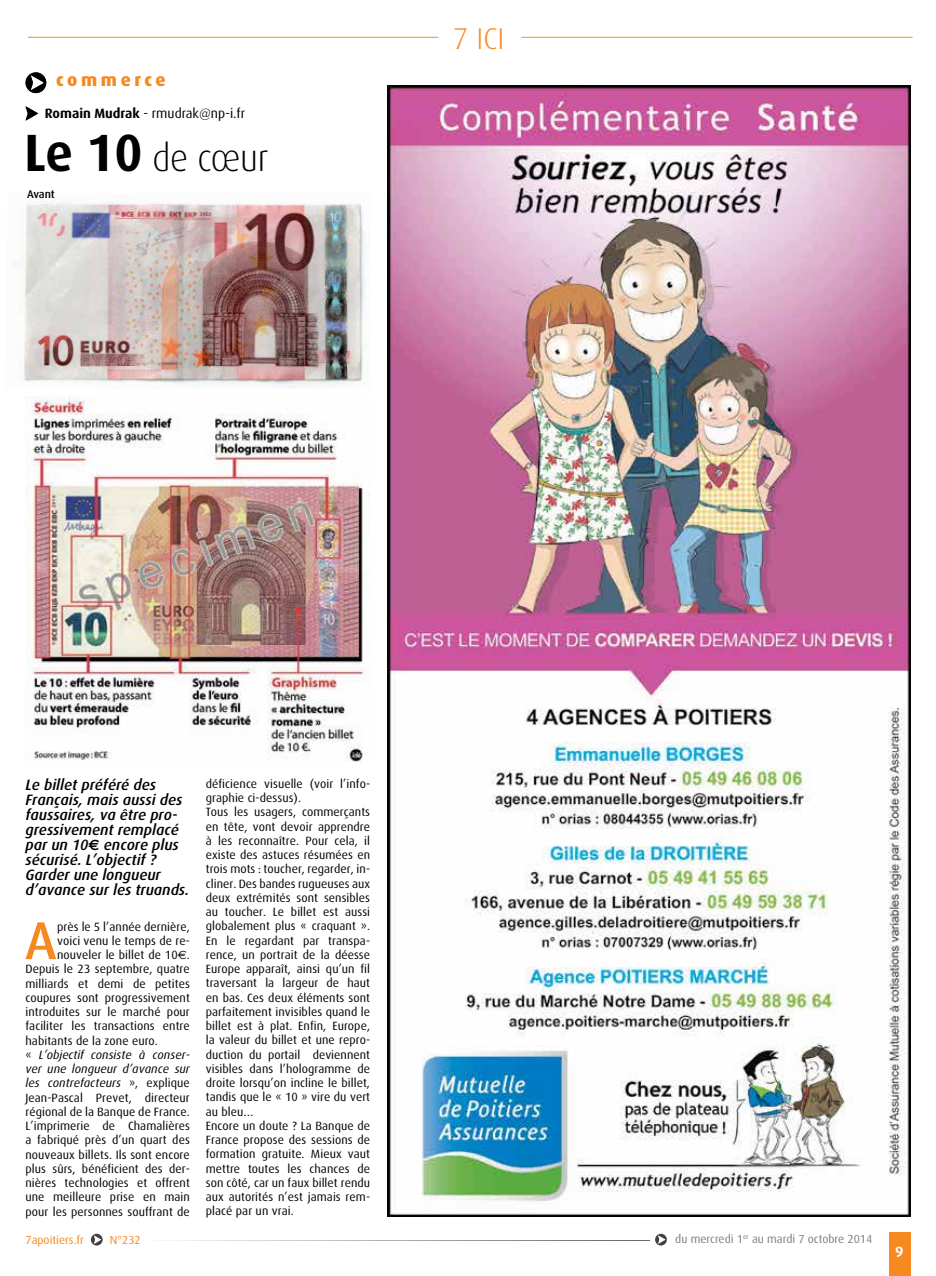
<style>
.page{position:relative;width:936px;height:1276px;background:#fff}
.page>*{position:absolute;margin:0;border:0;box-sizing:border-box;transform-origin:0 0}
.t1{font:500 53.4px "Dax";color:#f6891f}
.t2{font:300 37.5px "Dax";letter-spacing:-.01em;color:#000;scale:.95 1}
.t3{font:300 30px "Dax";color:#f6891f}
.t4{font:800 18px "Dax";letter-spacing:.2em;color:#f6891f}
.t5{font:italic 500 15px/15px "Dax";color:#000}
.t6{font:700 15px "Dax";color:#fff}
.t7{font:13.5px "Dax";color:#000}
.t8{font:12px/14.2px "Dax";letter-spacing:.005em;color:#000}
.t9{font:italic 12px "Dax";letter-spacing:.005em;color:#000}
.t10{font:11.7px "Dax";color:#7c7e81}
.t11{font:11.7px "Dax";color:#f6891f}
.t12{font:500 11.25px "Dax";letter-spacing:-.01em;color:#000}
.s1{font-weight:700}
.s2{font-weight:700;font-size:52.5px}
.s3{font-family:"Euro Sans";font-weight:700;font-style:normal}
.s4{font-family:"Euro Sans"}
.s5{font-style:normal}
</style>
<div class="page">
<div style="left:889px;top:1232px;width:22px;height:44px;background:#f6891f"></div>
<hr style="left:28px;top:37px;width:410px;height:1px;background:#f78d1e">
<hr style="left:521px;top:37px;width:391px;height:1px;background:#f78d1e">
<img style="left:26px;top:396px;width:340px;height:367px">
<svg style="left:26px;top:72px;width:20px;height:21px"></svg>
<svg style="left:25px;top:106px;width:13px;height:15px"></svg>
<img style="left:387px;top:85px;width:523px;height:1131px">
<svg style="left:91px;top:1233px;width:12px;height:12px"></svg>
<svg style="left:655px;top:1233px;width:11px;height:12px"></svg>
<svg style="left:167px;top:1240px;width:482px;height:1px"></svg>
<img style="left:22px;top:201px;width:344px;height:187px">
<h3 class="t4" style="left:56px;top:70px;width:111px">commerce</h3>
<p class="t7" style="left:45px;top:106px;width:202px"><span class="s1">Romain Mudrak</span> - rmudrak@np-i.fr</p>
<h2 class="t2" style="left:24px;top:138px;width:258px"><span class="s2">Le 10</span> de cœur</h2>
<p class="t12" style="left:27px;top:187px;width:29px">Avant</p>
<h3 class="t3" style="left:452px;top:22px;width:48px">7 ICI</h3>
<p class="t5" style="left:26px;top:778px;width:165px">Le billet préféré des<br>Français, mais aussi des faussaires, va être pro&shy;gressivement remplacé par un 10<span class="s3">s</span> encore plus sécurisé. L’objectif ?<br>Garder une longueur d’avance sur les truands.</p>
<h1 class="t1" style="left:25px;top:911px;width:34px">A</h1>
<p class="t8" style="left:57px;top:919px;width:134px">près le 5 l’année dernière,</p>
<p class="t8" style="left:57px;top:933px;width:134px">voici venu le temps de re-</p>
<p class="t8" style="left:57px;top:948px;width:134px">nouveler le billet de 10<span class="s4">d</span>.</p>
<p class="t8" style="left:26px;top:962px;width:166px">Depuis le 23 septembre, quatre</p>
<p class="t8" style="left:26px;top:976px;width:166px">milliards et demi de petites</p>
<p class="t8" style="left:26px;top:990px;width:166px">coupures sont progressivement</p>
<p class="t8" style="left:26px;top:1005px;width:166px">introduites sur le marché pour</p>
<p class="t8" style="left:26px;top:1019px;width:166px">faciliter les transactions entre</p>
<p class="t8" style="left:26px;top:1033px;width:134px">habitants de la zone euro.</p>
<p class="t9" style="left:26px;top:1048px;width:166px"><span class="s5">«</span> L’objectif consiste à conser-</p>
<p class="t9" style="left:26px;top:1062px;width:166px">ver une longueur d’avance sur</p>
<p class="t9" style="left:26px;top:1076px;width:166px">les contrefacteurs <span class="s5">», explique</span></p>
<p class="t8" style="left:26px;top:1090px;width:166px">Jean-Pascal Prevet, directeur</p>
<p class="t8" style="left:26px;top:1104px;width:166px">régional de la Banque de France.</p>
<p class="t8" style="left:26px;top:1119px;width:166px">L’imprimerie de Chamalières</p>
<p class="t8" style="left:26px;top:1133px;width:166px">a fabriqué près d’un quart des</p>
<p class="t8" style="left:26px;top:1147px;width:166px">nouveaux billets. Ils sont encore</p>
<p class="t8" style="left:26px;top:1161px;width:166px">plus sûrs, bénéficient des der-</p>
<p class="t8" style="left:26px;top:1176px;width:166px">nières technologies et offrent</p>
<p class="t8" style="left:26px;top:1190px;width:166px">une meilleure prise en main</p>
<p class="t8" style="left:26px;top:1204px;width:166px">pour les personnes souffrant de</p>
<p class="t8" style="left:206px;top:777px;width:166px">déficience visuelle (voir l’info&shy;graphie ci-dessus).<br>Tous les usagers, commerçants en tête, vont devoir apprendre à les reconnaître. Pour cela, il existe des astuces résumées en trois mots : toucher, regarder, in&shy;cliner. Des bandes rugueuses aux deux extrémités sont sensibles au toucher. Le billet est aussi globalement plus « craquant ».<br>En le regardant par transpa&shy;rence, un portrait de la déesse<br>Europe apparaît, ainsi qu’un fil traversant la largeur de haut en bas. Ces deux éléments sont parfaitement invisibles quand le billet est à plat. Enfin, Europe, la valeur du billet et une repro&shy;duction du portail deviennent visibles dans l’hologramme de droite lorsqu’on incline le billet, tandis que le « 10 » vire du vert au bleu…<br>Encore un doute ? La Banque de<br>France propose des sessions de formation gratuite. Mieux vaut mettre toutes les chances de son côté, car un faux billet rendu aux autorités n’est jamais rem&shy;placé par un vrai.</p>
<p class="t11" style="left:26px;top:1233px;width:60px">7apoitiers.fr</p>
<p class="t11" style="left:110px;top:1233px;width:32px">N°232</p>
<p class="t10" style="left:675px;top:1232px;width:198px">du mercredi 1<sup>er</sup> au mardi 7 octobre 2014</p>
<p class="t6" style="left:895px;top:1243px;width:10px">79</p>
</div>
